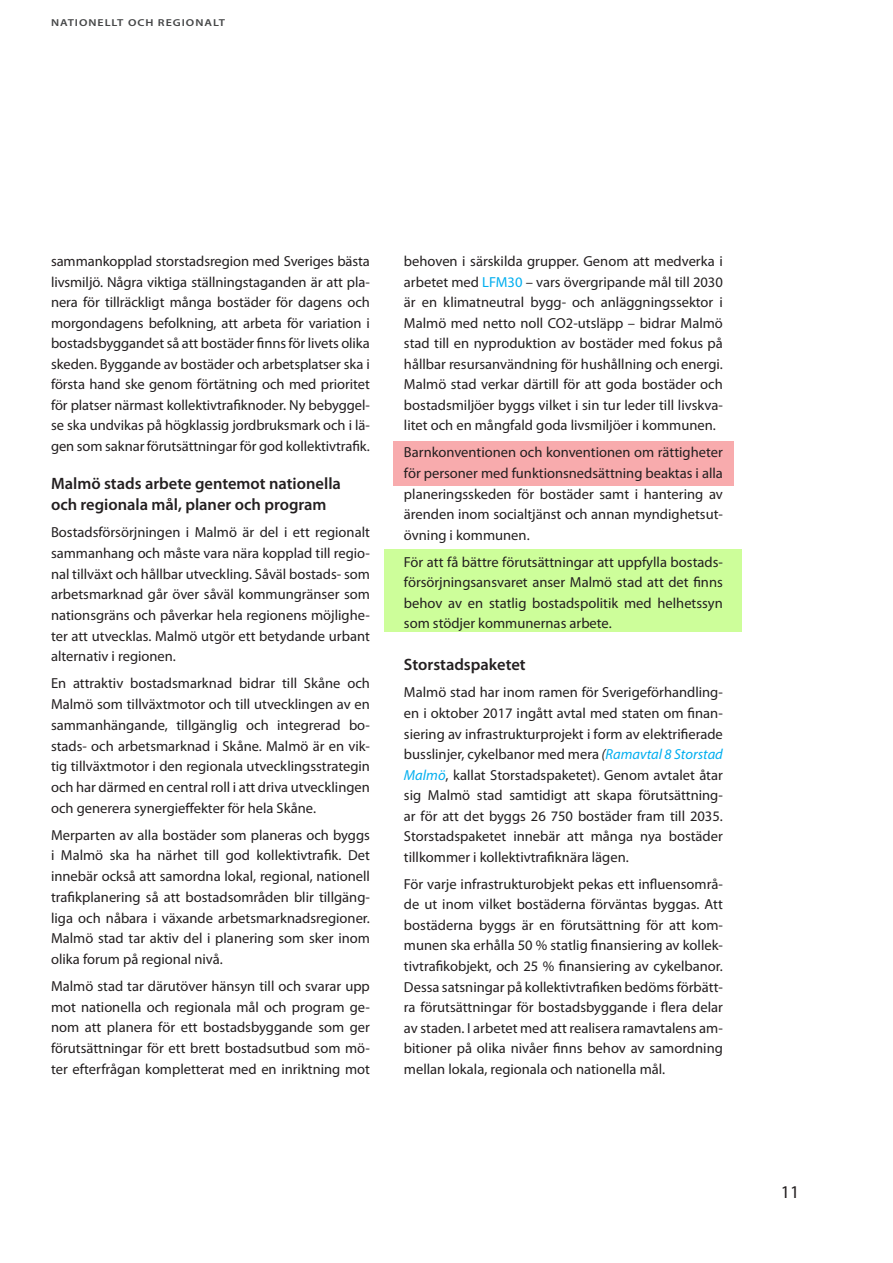
<style>
.page{position:relative;width:893px;height:1263px;background:#fff}
.page>*{position:absolute;margin:0;border:0;box-sizing:border-box;transform-origin:0 0}
.t1{font:18px "Myriad Pro";color:#231f20}
.Underrubrik{font:600 16.5px/21px "Myriad Pro";color:#231f20}
.Brödtext_utan{font:14.55px/20.5px "Myriad Pro";color:#231f20;text-align:justify}
.överstycke{font:600 10.05px "Myriad Pro";letter-spacing:.08em;color:#454647;scale:1.19 1}
.s1{color:#00aeef}
.s2{font-style:italic}
.s3{font-style:italic;color:#00aeef}
</style>
<div class="page">
<div style="left:385px;top:549px;width:357px;height:82px;background:#cdfe9a"></div>
<div style="left:393px;top:441px;width:340px;height:44px;background:#f8abad"></div>
<p class="överstycke" style="left:51px;top:17px;width:148px">NATIONELLT OCH REGIONALT</p>
<p class="Brödtext_utan" style="left:51px;top:251px;width:320px">sammankopplad storstadsregion med Sveriges bästa livsmiljö. Några viktiga ställningstaganden är att pla&shy;nera för tillräckligt många bostäder för dagens och morgondagens befolkning, att arbeta för variation i bostadsbyggandet så att bostäder finns för livets olika skeden. Byggande av bostäder och arbetsplatser ska i första hand ske genom förtätning och med prioritet för platser närmast kollektivtrafiknoder. Ny bebyggel&shy;se ska undvikas på högklassig jordbruksmark och i lä&shy;gen som saknar förutsättningar för god kollektivtrafik.</p>
<p class="Underrubrik" style="left:51px;top:473px;width:291px">Malmö stads arbete gentemot nationella och regionala mål, planer och program</p>
<p class="Brödtext_utan" style="left:51px;top:522px;width:320px">Bostadsförsörjningen i Malmö är del i ett regionalt sammanhang och måste vara nära kopplad till regio&shy;nal tillväxt och hållbar utveckling. Såväl bostads- som arbetsmarknad går över såväl kommungränser som nationsgräns och påverkar hela regionens möjlighe&shy;ter att utvecklas. Malmö utgör ett betydande urbant alternativ i regionen.</p>
<p class="Brödtext_utan" style="left:51px;top:673px;width:320px">En attraktiv bostadsmarknad bidrar till Skåne och Malmö som tillväxtmotor och till utvecklingen av en sammanhängande, tillgänglig och integrerad bo&shy;stads- och arbetsmarknad i Skåne. Malmö är en vik&shy;tig tillväxtmotor i den regionala utvecklingsstrategin och har därmed en central roll i att driva utvecklingen och generera synergieffekter för hela Skåne.</p>
<p class="Brödtext_utan" style="left:51px;top:824px;width:320px">Merparten av alla bostäder som planeras och byggs i Malmö ska ha närhet till god kollektivtrafik. Det innebär också att samordna lokal, regional, nationell trafikplanering så att bostadsområden blir tillgäng&shy;liga och nåbara i växande arbetsmarknadsregioner.<br>Malmö stad tar aktiv del i planering som sker inom olika forum på regional nivå.</p>
<p class="Brödtext_utan" style="left:51px;top:975px;width:320px">Malmö stad tar därutöver hänsyn till och svarar upp mot nationella och regionala mål och program ge&shy;nom att planera för ett bostadsbyggande som ger förutsättningar för ett brett bostadsutbud som mö&shy;ter efterfrågan kompletterat med en inriktning mot</p>
<p class="Brödtext_utan" style="left:404px;top:251px;width:320px">behoven i särskilda grupper. Genom att medverka i arbetet med <span class="s1">LFM30</span> – vars övergripande mål till 2030 är en klimatneutral bygg- och anläggningssektor i Malmö med netto noll CO2-utsläpp – bidrar Malmö stad till en nyproduktion av bostäder med fokus på hållbar resursanvändning för hushållning och energi.<br>Malmö stad verkar därtill för att goda bostäder och bostadsmiljöer byggs vilket i sin tur leder till livskva&shy;litet och en mångfald goda livsmiljöer i kommunen.</p>
<p class="Brödtext_utan" style="left:404px;top:442px;width:320px">Barnkonventionen och konventionen om rättigheter för personer med funktionsnedsättning beaktas i alla planeringsskeden för bostäder samt i hantering av ärenden inom socialtjänst och annan myndighetsut&shy;övning i kommunen.</p>
<p class="Brödtext_utan" style="left:404px;top:551px;width:320px">För att få bättre förutsättningar att uppfylla bostads&shy;försörjningsansvaret anser Malmö stad att det finns behov av en statlig bostadspolitik med helhetssyn som stödjer kommunernas arbete.</p>
<p class="Underrubrik" style="left:404px;top:655px;width:123px">Storstadspaketet</p>
<p class="Brödtext_utan" style="left:404px;top:682px;width:320px">Malmö stad har inom ramen för Sverigeförhandling&shy;en i oktober 2017 ingått avtal med staten om finan&shy;siering av infrastrukturprojekt i form av elektrifierade busslinjer, cykelbanor med mera <span class="s2">(</span><span class="s3">Ramavtal 8 Storstad Malmö</span>, kallat Storstadspaketet). Genom avtalet åtar sig Malmö stad samtidigt att skapa förutsättning&shy;ar för att det byggs 26 750 bostäder fram till 2035.<br>Storstadspaketet innebär att många nya bostäder tillkommer i kollektivtrafiknära lägen.</p>
<p class="Brödtext_utan" style="left:404px;top:873px;width:320px">För varje infrastrukturobjekt pekas ett influensområ&shy;de ut inom vilket bostäderna förväntas byggas. Att bostäderna byggs är en förutsättning för att kom&shy;munen ska erhålla 50 % statlig finansiering av kollek&shy;tivtrafikobjekt, och 25 % finansiering av cykelbanor.<br>Dessa satsningar på kollektivtrafiken bedöms förbätt&shy;ra förutsättningar för bostadsbyggande i flera delar av staden. I arbetet med att realisera ramavtalens am&shy;bitioner på olika nivåer finns behov av samordning mellan lokala, regionala och nationella mål.</p>
<p class="t1" style="left:781px;top:1181px;width:20px">11</p>
</div>
